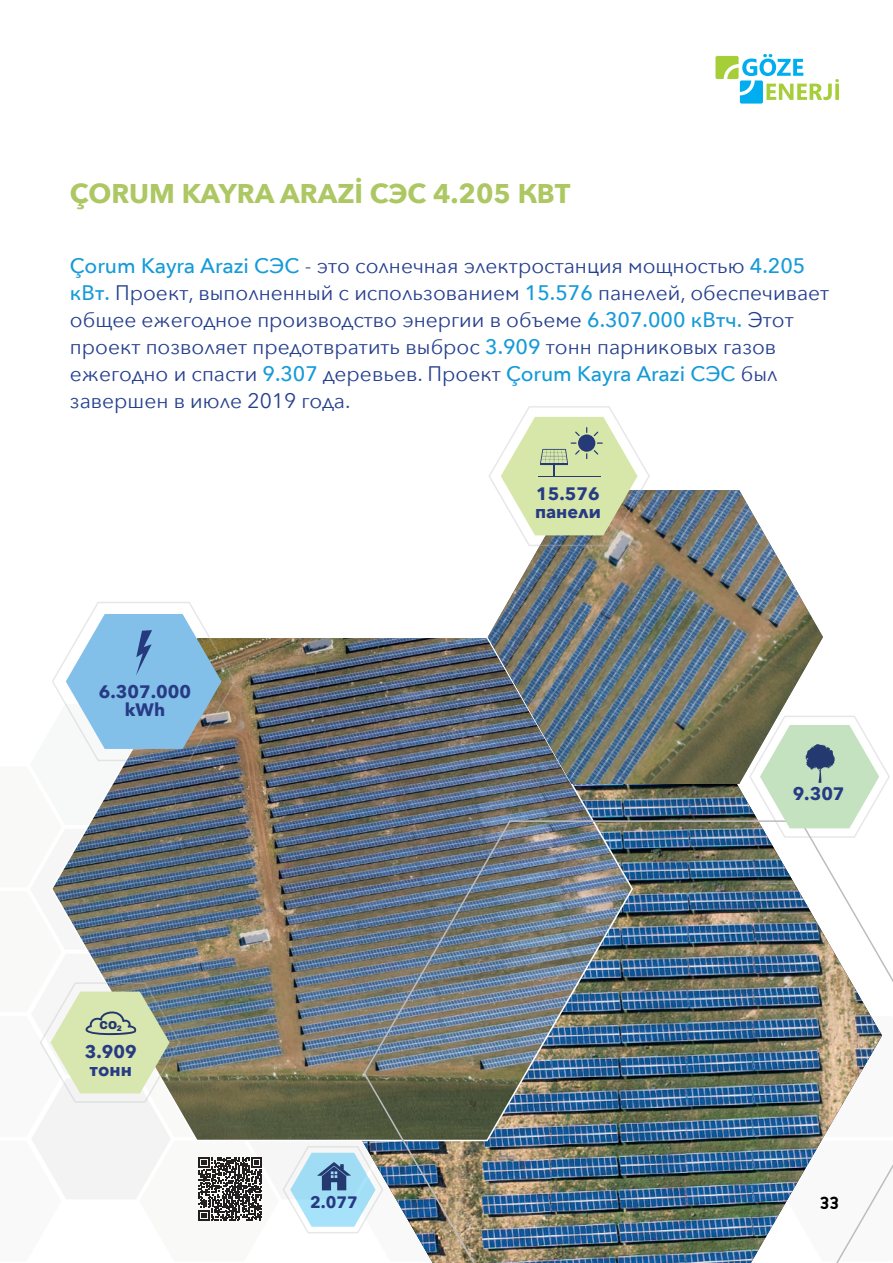
<style>
.page{position:relative;width:893px;height:1263px;background:#fff}
.page>*{position:absolute;margin:0;border:0;box-sizing:border-box;transform-origin:0 0}
.t1{font:700 27px "Avenir Next";color:#adc763}
.t2{font:21px/27px "Avenir Next";color:#253f8e}
.t3{font:700 18px/18px "Avenir Next";color:#273b85}
.t4{font:700 18px "Halis R";color:#000001}
.t5{font:700 16.5px "Avenir Next";color:#273b85}
.t6{font:900 11.1px "Archivo";color:#24376c}
.s1{font-weight:500;color:#169bd8}
</style>
<div class="page">
<svg style="left:715px;top:54px;width:124px;height:50px"></svg>
<img style="left:509px;top:490px;width:293px;height:110px">
<svg style="left:489px;top:406px;width:162px;height:141px"></svg>
<img style="left:32px;top:600px;width:861px;height:662px">
<p class="t1" style="left:70px;top:171px;width:502px">ÇORUM KAYRA ARAZİ СЭС 4.205 КВТ</p>
<p class="t2" style="left:70px;top:251px;width:761px"><span class="s1">Çorum Kayra Arazi СЭС</span> - это солнечная электростанция мощностью <span class="s1">4.205 кВт.</span> Проект, выполненный с использованием <span class="s1">15.576</span> панелей, обеспечивает общее ежегодное производство энергии в объеме <span class="s1">6.307.000 кВтч.</span> Этот проект позволяет предотвратить выброс <span class="s1">3.909</span> тонн парниковых газов ежегодно и спасти <span class="s1">9.307</span> деревьев. Проект <span class="s1">Çorum Kayra Arazi СЭС</span> был завершен в июле 2019 года.</p>
<p class="t3" style="left:99px;top:682px;width:94px;text-align:center">6.307.000 kWh</p>
<p class="t6" style="left:100px;top:1019px;width:24px">CO<sub>2</sub></p>
<p class="t3" style="left:85px;top:1042px;width:53px">3.909 тонн</p>
<p class="t3" style="left:535px;top:485px;width:67px">15.576 панели</p>
<p class="t3" style="left:793px;top:785px;width:53px">9.307</p>
<p class="t5" style="left:310px;top:1188px;width:49px">2.077</p>
<p class="t4" style="left:820px;top:1191px;width:21px">33</p>
</div>
